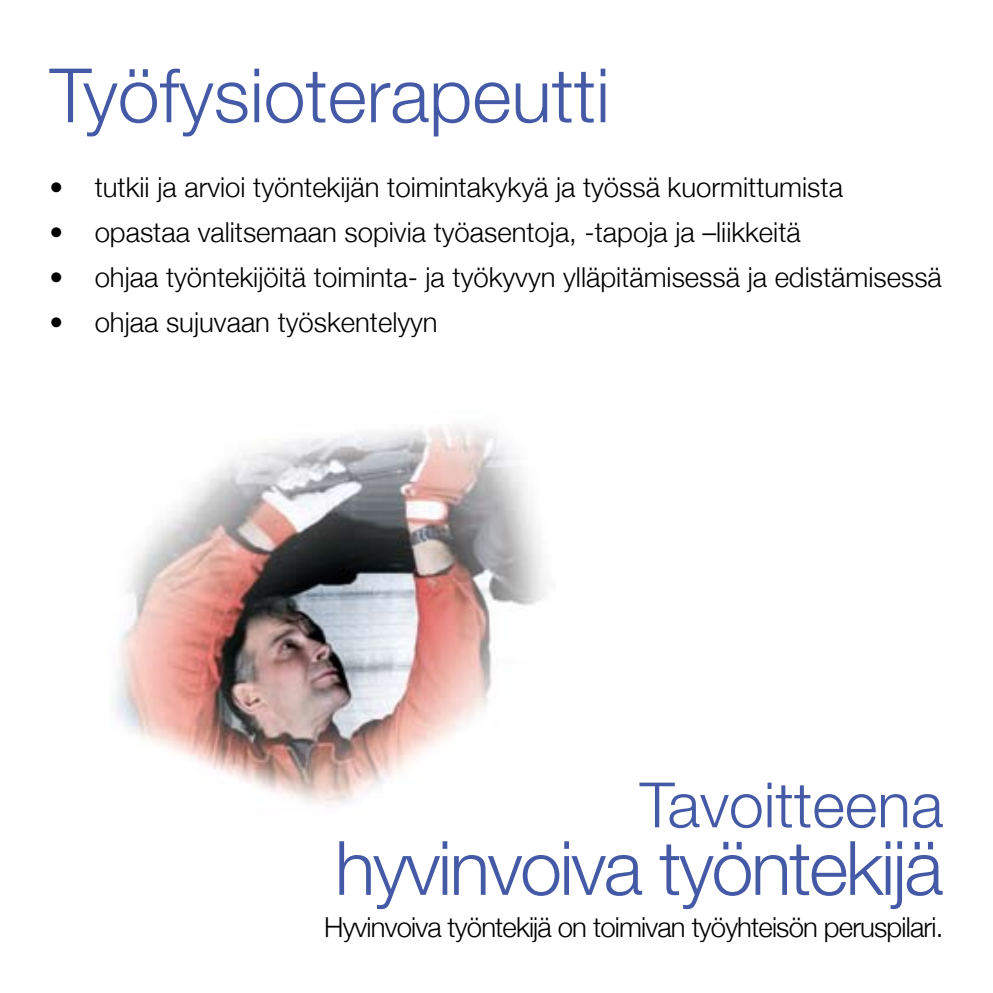
<style>
.page{position:relative;width:993px;height:993px;background:#fff}
.page>*{position:absolute;margin:0;border:0;box-sizing:border-box;transform-origin:0 0}
.t1{font:300 75px "Helvetica Neue";letter-spacing:-.03em;color:#455aa6}
.t2{font:300 62.5px "Helvetica Neue";color:#455aa6}
.t3{font:300 27.5px "Helvetica Neue";color:#000}
.t4{font:300 27.5px "Helvetica Neue";letter-spacing:-.03em;color:#000}
</style>
<div class="page">
<img style="left:111px;top:424px;width:434px;height:380px">
<h1 class="t1" style="left:50px;top:50px;width:561px">Työfysioterapeutti</h1>
<p class="t3" style="left:50px;top:171px;width:794px">• tutkii ja arvioi työntekijän toimintakykyä ja työssä kuormittumista</p>
<p class="t3" style="left:50px;top:216px;width:752px">• opastaa valitsemaan sopivia työasentoja, -tapoja ja –liikkeitä</p>
<p class="t3" style="left:50px;top:261px;width:893px">• ohjaa työntekijöitä toiminta- ja työkyvyn ylläpitämisessä ja edistämisessä</p>
<p class="t3" style="left:50px;top:306px;width:389px">• ohjaa sujuvaan työskentelyyn</p>
<h2 class="t2" style="left:639px;top:766px;width:305px">Tavoitteena</h2>
<h1 class="t1" style="left:335px;top:822px;width:609px">hyvinvoiva työntekijä</h1>
<p class="t4" style="left:324px;top:910px;width:620px">Hyvinvoiva työntekijä on toimivan työyhteisön peruspilari.</p>
</div>
